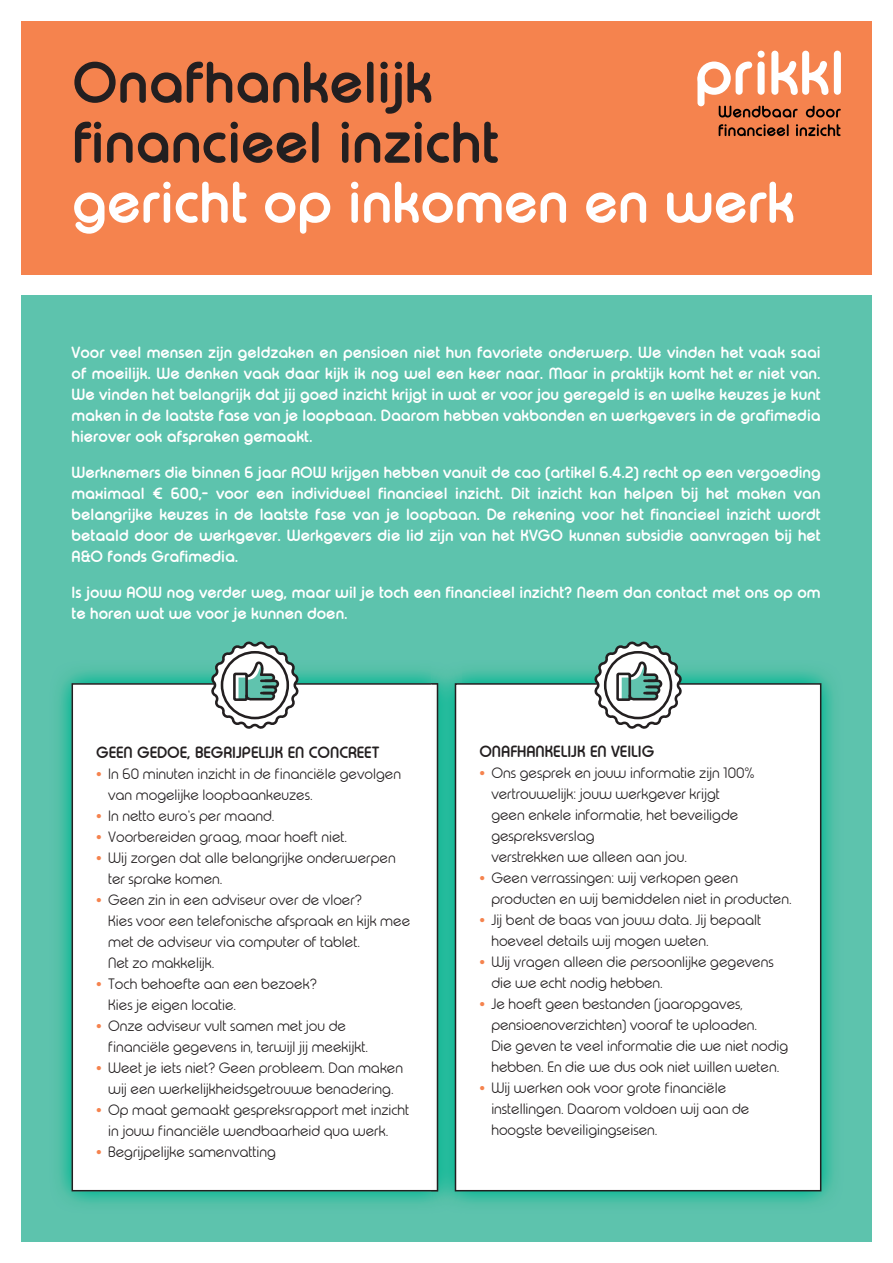
<style>
.page{position:relative;width:893px;height:1263px;background:#fff}
.page>*{position:absolute;margin:0;border:0;box-sizing:border-box;transform-origin:0 0}
.t1{font:700 54px/60px "Typo Round";color:#231f20}
.t2{font:700 54px "Typo Round";color:#fff}
.t3{font:300 15px/21px "Typo Round";color:#231f20}
.t4{font:700 15px/21px "Typo Round";color:#fff;text-align:justify}
.t5{font:700 15px "Typo Round";color:#231f20}
.s1{color:#f5834e}
</style>
<div class="page">
<div style="left:21px;top:296px;width:851px;height:946px;background:#5dc3ad"></div>
<img style="left:59px;top:670px;width:372px;height:39px">
<img style="left:59px;top:709px;width:40px;height:495px">
<div style="left:72px;top:683px;width:359px;height:508px;background:#fff"></div>
<img style="left:793px;top:665px;width:41px;height:539px">
<img style="left:431px;top:667px;width:31px;height:541px">
<img style="left:431px;top:683px;width:7px;height:508px">
<div style="left:455px;top:683px;width:366px;height:508px;background:#fff;border:2px solid #231f20"></div>
<div style="left:21px;top:21px;width:851px;height:253px;background:#f5834e"></div>
<svg style="left:719px;top:106px;width:79px;height:11px"></svg>
<svg style="left:806px;top:106px;width:35px;height:11px"></svg>
<svg style="left:719px;top:124px;width:70px;height:12px"></svg>
<svg style="left:796px;top:124px;width:44px;height:12px"></svg>
<div style="left:697px;top:75px;width:7px;height:31px;background:#fff;border-radius:4px"></div>
<svg style="left:697px;top:62px;width:55px;height:33px"></svg>
<div style="left:758px;top:62px;width:7px;height:33px;background:#fff;border-radius:4px"></div>
<svg style="left:758px;top:51px;width:7px;height:7px"></svg>
<div style="left:771px;top:51px;width:7px;height:44px;background:#fff;border-radius:4px"></div>
<svg style="left:773px;top:61px;width:25px;height:34px"></svg>
<div style="left:802px;top:51px;width:7px;height:44px;background:#fff;border-radius:4px"></div>
<div style="left:834px;top:51px;width:7px;height:44px;background:#fff;border-radius:4px"></div>
<svg style="left:804px;top:61px;width:24px;height:34px"></svg>
<svg style="left:210px;top:641px;width:90px;height:89px"></svg>
<div style="left:221px;top:651px;width:68px;height:68px;border:3px solid #231f20;border-radius:50%"></div>
<svg style="left:593px;top:641px;width:90px;height:88px"></svg>
<div style="left:604px;top:651px;width:68px;height:68px;border:3px solid #231f20;border-radius:50%"></div>
<h1 class="t1" style="left:72px;top:53px;width:428px">Onafhankelijk financieel inzicht</h1>
<h1 class="t2" style="left:72px;top:168px;width:724px">gericht op inkomen en werk</h1>
<p class="t4" style="left:72px;top:342px;width:751px">Voor veel mensen zijn geldzaken en pensioen niet hun favoriete onderwerp. We vinden het vaak saai of moeilijk. We denken vaak daar kijk ik nog wel een keer naar. Maar in praktijk komt het er niet van.<br>We vinden het belangrijk dat jij goed inzicht krijgt in wat er voor jou geregeld is en welke keuzes je kunt maken in de laatste fase van je loopbaan. Daarom hebben vakbonden en werkgevers in de grafimedia hierover ook afspraken gemaakt.</p>
<p class="t4" style="left:72px;top:462px;width:751px">Werknemers die binnen 6 jaar AOW krijgen hebben vanuit de cao (artikel 6.4.2) recht op een vergoeding maximaal € 600,- voor een individueel financieel inzicht. Dit inzicht kan helpen bij het maken van belangrijke keuzes in de laatste fase van je loopbaan. De rekening voor het financieel inzicht wordt betaald door de werkgever. Werkgevers die lid zijn van het KVGO kunnen subsidie aanvragen bij het A&amp;O fonds Grafimedia.</p>
<p class="t4" style="left:72px;top:582px;width:751px">Is jouw AOW nog verder weg, maar wil je toch een financieel inzicht? Neem dan contact met ons op om te horen wat we voor je kunnen doen.</p>
<p class="t5" style="left:96px;top:743px;width:285px">GEEN GEDOE, BEGRIJPELIJK EN CONCREET</p>
<p class="t3" style="left:108px;top:763px;width:294px;text-indent:-12px"><span class="s1">•</span> In 60 minuten inzicht in de financiële gevolgen van mogelijke loopbaankeuzes.</p>
<p class="t3" style="left:96px;top:805px;width:180px"><span class="s1">•</span> In netto euro’s per maand.</p>
<p class="t3" style="left:96px;top:826px;width:252px"><span class="s1">•</span> Voorbereiden graag, maar hoeft niet.</p>
<p class="t3" style="left:108px;top:847px;width:289px;text-indent:-12px"><span class="s1">•</span> Wij zorgen dat alle belangrijke onderwerpen ter sprake komen.</p>
<p class="t3" style="left:108px;top:889px;width:303px;text-indent:-12px"><span class="s1">•</span> Geen zin in een adviseur over de vloer?<br>Kies voor een telefonische afspraak en kijk mee met de adviseur via computer of tablet.<br>Net zo makkelijk.</p>
<p class="t3" style="left:108px;top:973px;width:210px;text-indent:-12px"><span class="s1">•</span> Toch behoefte aan een bezoek?<br>Kies je eigen locatie.</p>
<p class="t3" style="left:108px;top:1015px;width:261px;text-indent:-12px"><span class="s1">•</span> Onze adviseur vult samen met jou de financiële gegevens in, terwijl jij meekijkt.</p>
<p class="t3" style="left:96px;top:1057px;width:308px;text-align:center"><span class="s1">•</span> Weet je iets niet? Geen probleem. Dan maken wij een werkelijkheidsgetrouwe benadering.</p>
<p class="t3" style="left:96px;top:1099px;width:315px;text-align:center"><span class="s1">•</span> Op maat gemaakt gespreksrapport met inzicht in jouw financiële wendbaarheid qua werk.</p>
<p class="t3" style="left:96px;top:1141px;width:181px"><span class="s1">•</span> Begrijpelijke samenvatting</p>
<p class="t5" style="left:479px;top:741px;width:176px">ONAFHANKELIJK EN VEILIG</p>
<p class="t3" style="left:491px;top:762px;width:265px;text-indent:-12px"><span class="s1">•</span> Ons gesprek en jouw informatie zijn 100% vertrouwelijk: jouw werkgever krijgt geen enkele informatie, het beveiligde gespreksverslag<br>verstrekken we alleen aan jou.</p>
<p class="t3" style="left:491px;top:867px;width:302px;text-indent:-12px"><span class="s1">•</span> Geen verrassingen: wij verkopen geen producten en wij bemiddelen niet in producten.</p>
<p class="t3" style="left:491px;top:909px;width:271px;text-indent:-12px"><span class="s1">•</span> Jij bent de baas van jouw data. Jij bepaalt hoeveel details wij mogen weten.</p>
<p class="t3" style="left:491px;top:951px;width:284px;text-indent:-12px"><span class="s1">•</span> Wij vragen alleen die persoonlijke gegevens die we echt nodig hebben.</p>
<p class="t3" style="left:491px;top:993px;width:298px;text-indent:-12px"><span class="s1">•</span> Je hoeft geen bestanden (jaaropgaves, pensioenoverzichten) vooraf te uploaden.<br>Die geven te veel informatie die we niet nodig hebben. En die we dus ook niet willen weten.</p>
<p class="t3" style="left:491px;top:1077px;width:260px;text-indent:-12px"><span class="s1">•</span> Wij werken ook voor grote financiële instellingen. Daarom voldoen wij aan de hoogste beveiligingseisen.</p>
</div>
